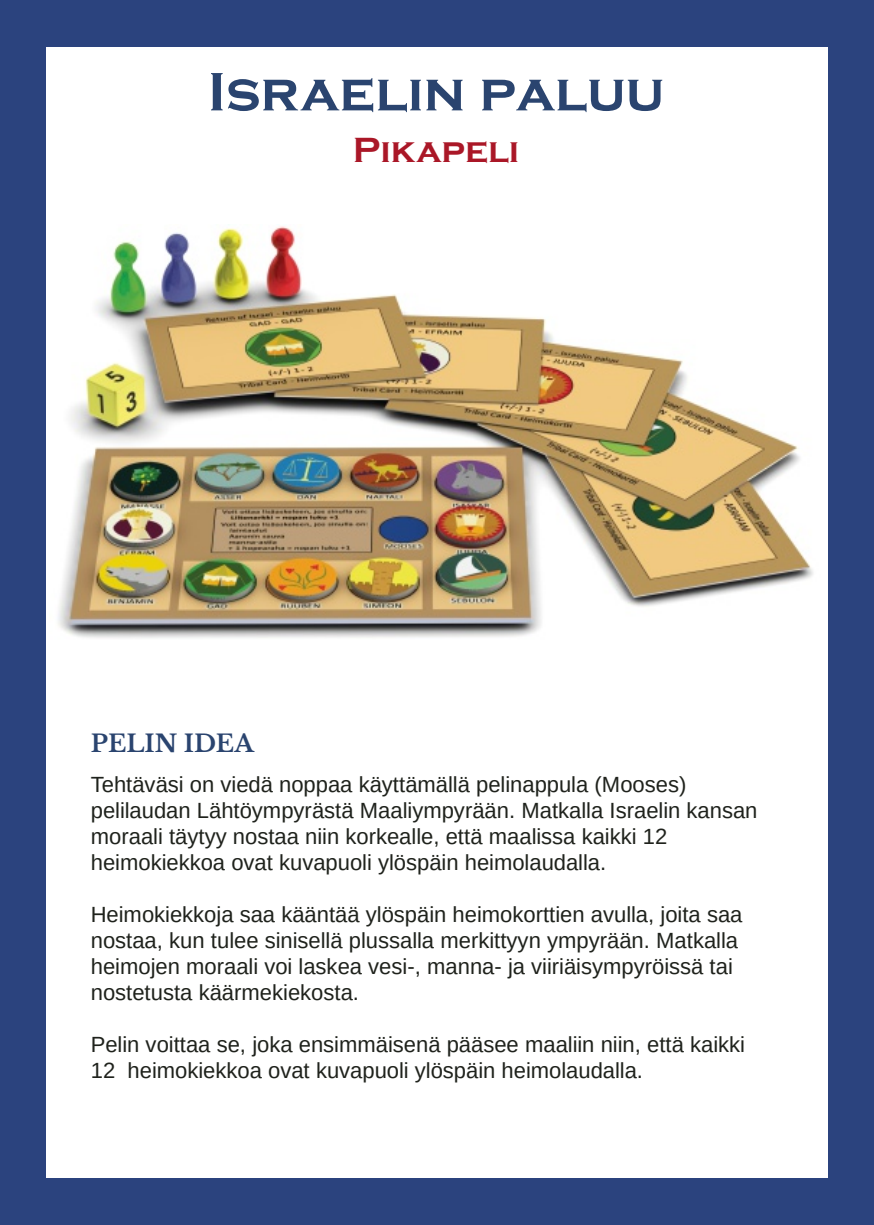
<style>
.page{position:relative;width:874px;height:1225px;background:#fff}
.page>*{position:absolute;margin:0;border:0;box-sizing:border-box;transform-origin:0 0}
.t1{font:700 56px "Copperplate Gothic";color:#2a446f}
.t2{font:700 36px "Copperplate Gothic";color:#aa1727}
.t3{font:700 24px "Libre Baskerville";color:#2a446f}
.t4{font:22px/26px "Liberation Sans";color:#1f221c}
</style>
<div class="page">
<div style="left:0;top:0;width:873px;height:1225px;background:#2b437e"></div>
<div style="left:46px;top:47px;width:781px;height:1130px;background:#fff"></div>
<img style="left:58px;top:226px;width:755px;height:412px">
<h1 class="t1" style="left:207px;top:61px;width:458px">Israelin paluu</h1>
<h2 class="t2" style="left:353px;top:130px;width:168px">Pikapeli</h2>
<p class="t3" style="left:91px;top:729px;width:164px">PELIN IDEA</p>
<p class="t4" style="left:91px;top:771px;width:668px">Tehtäväsi on viedä noppaa käyttämällä pelinappula (Mooses) pelilaudan Lähtöympyrästä Maaliympyrään. Matkalla Israelin kansan moraali täytyy nostaa niin korkealle, että maalissa kaikki 12 heimokiekkoa ovat kuvapuoli ylöspäin heimolaudalla.</p>
<p class="t4" style="left:91px;top:901px;width:653px">Heimokiekkoja saa kääntää ylöspäin heimokorttien avulla, joita saa nostaa, kun tulee sinisellä plussalla merkittyyn ympyrään. Matkalla heimojen moraali voi laskea vesi-, manna- ja viiriäisympyröissä tai nostetusta käärmekiekosta.</p>
<p class="t4" style="left:91px;top:1031px;width:655px">Pelin voittaa se, joka ensimmäisenä pääsee maaliin niin, että kaikki<br>12 heimokiekkoa ovat kuvapuoli ylöspäin heimolaudalla.</p>
</div>
